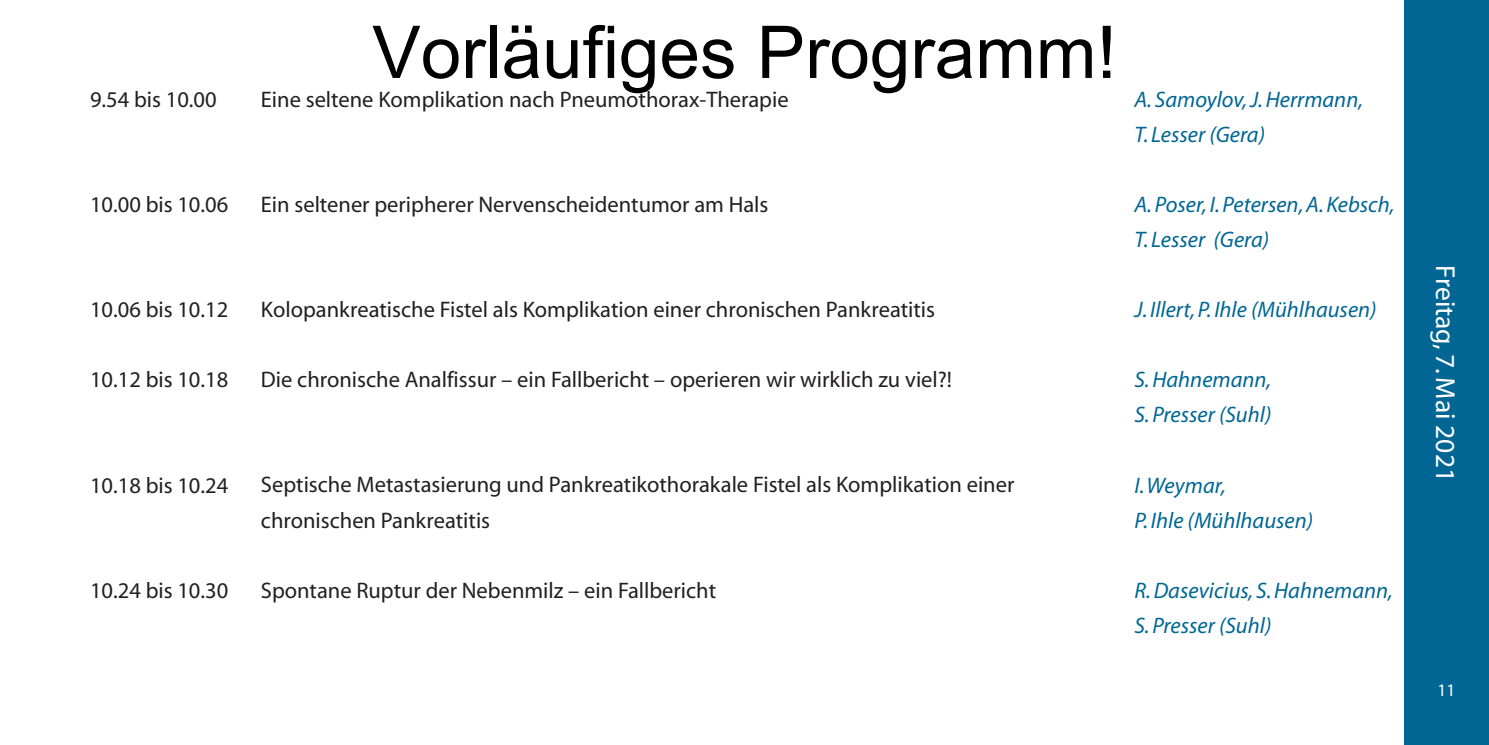
<style>
.page{position:relative;width:1489px;height:745px;background:#fff}
.page>*{position:absolute;margin:0;border:0;box-sizing:border-box;transform-origin:0 0}
.t1{font:72.75px "Arial";color:#000}
.t2{font:27.5px "Myriad";color:#fff}
.t3{font:22.5px/35px "Myriad";color:#231f20}
.t4{font:italic 22.5px/35px "Myriad";color:#016694}
.t5{font:17.5px "Myriad";color:#fff}
</style>
<div class="page">
<div style="left:1403px;top:0;width:85px;height:744px;background:#016694"></div>
<p class="t3" style="left:90px;top:83px;width:128px">9.54 bis 10.00</p>
<h1 class="t1" style="left:372px;top:5px;width:746px">Vorläufiges Programm!</h1>
<p class="t3" style="left:261px;top:83px;width:529px">Eine seltene Komplikation nach Pneumothorax-Therapie</p>
<p class="t4" style="left:1134px;top:83px;width:230px">A. Samoylov, J. Herrmann,</p>
<p class="t4" style="left:1134px;top:118px;width:132px">T. Lesser (Gera)</p>
<p class="t3" style="left:90px;top:188px;width:140px">10.00 bis 10.06</p>
<p class="t3" style="left:261px;top:188px;width:509px">Ein seltener peripherer Nervenscheidentumor am Hals</p>
<p class="t4" style="left:1134px;top:188px;width:261px">A. Poser, I. Petersen, A. Kebsch,<br>T. Lesser (Gera)</p>
<p class="t3" style="left:90px;top:293px;width:140px">10.06 bis 10.12</p>
<p class="t3" style="left:261px;top:293px;width:675px">Kolopankreatische Fistel als Komplikation einer chronischen Pankreatitis</p>
<p class="t3" style="left:90px;top:363px;width:140px">10.12 bis 10.18</p>
<p class="t3" style="left:261px;top:363px;width:692px">Die chronische Analfissur – ein Fallbericht – operieren wir wirklich zu viel?!</p>
<p class="t3" style="left:90px;top:468px;width:140px">10.18 bis 10.24</p>
<p class="t3" style="left:261px;top:468px;width:755px">Septische Metastasierung und Pankreatikothorakale Fistel als Komplikation einer chronischen Pankreatitis</p>
<p class="t4" style="left:1134px;top:293px;width:244px">J. Illert, P. Ihle (Mühlhausen)</p>
<p class="t4" style="left:1134px;top:363px;width:138px">S. Hahnemann,</p>
<p class="t4" style="left:1134px;top:398px;width:138px">S. Presser (Suhl)</p>
<p class="t4" style="left:1134px;top:468px;width:93px">I. Weymar,</p>
<p class="t4" style="left:1134px;top:503px;width:180px">P. Ihle (Mühlhausen)</p>
<p class="t2" style="left:1458px;top:265px;width:218px;rotate:90deg">Freitag, 7. Mai 2021</p>
<p class="t3" style="left:90px;top:573px;width:140px">10.24 bis 10.30</p>
<p class="t3" style="left:261px;top:573px;width:456px">Spontane Ruptur der Nebenmilz – ein Fallbericht</p>
<p class="t4" style="left:1134px;top:573px;width:260px">R. Dasevicius, S. Hahnemann,<br>S. Presser (Suhl)</p>
<p class="t5" style="left:1437px;top:681px;width:19px">11</p>
</div>
